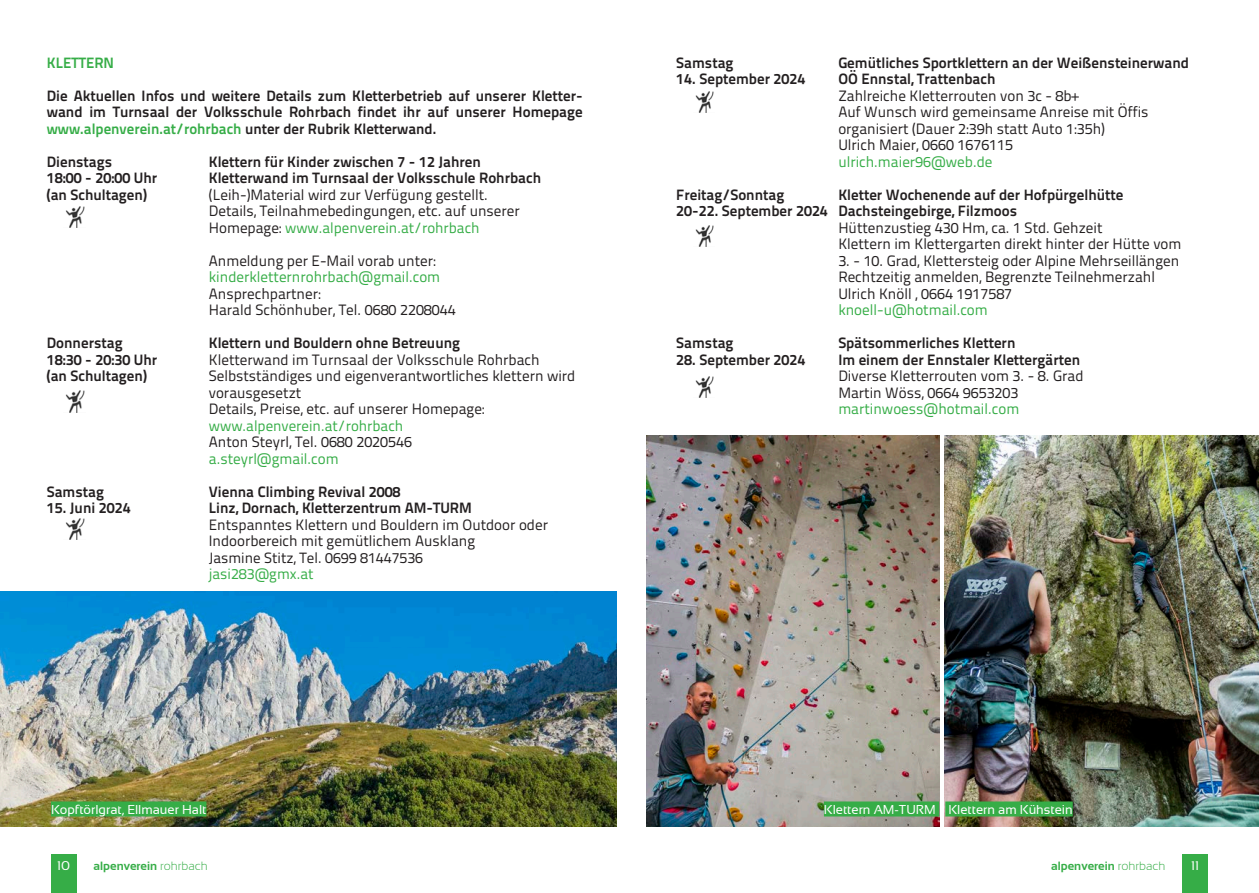
<style>
.page{position:relative;width:1259px;height:893px;background:#fff}
.page>*{position:absolute;margin:0;border:0;box-sizing:border-box;transform-origin:0 0}
.reinleser_10pt{font:15px/16.5px "Titillium Text 22 L";color:#231f20}
.reinleser_10pt-2{font:700 15px/16.5px "Titillium Text 22 L";color:#231f20}
.fliesstext_10pt{font:15px "Titillium Text 22 L";color:#231f20}
.fliesstext_10pt-2{font:700 15px "Titillium Text 22 L";color:#231f20}
.reinleser_10pt-3{font:15px "Titillium Text 22 L";color:#36ad47}
.reinleser_10pt-4{font:700 15px "Titillium Text 22 L";color:#36ad47}
.reinleser_10pt-5{font:14.85px "Titillium Text 22 L";color:#36ad47}
.reinleser_10pt-6{font:700 14.85px "Titillium Text 22 L";color:#36ad47}
.reinleser_10pt-7{font:14.85px "Titillium Text 22 L";color:#231f20}
.bildtext{font:12.9px "Sansation";color:#fff}
.t1{font:12.75px "Sansation";color:#fff}
.t2{font:700 12px "Sansation";color:#36ad47}
.s1{color:#231f20}
.s2{font-size:15px;color:#231f20}
.s3{font-weight:300}
</style>
<div class="page">
<div style="left:51px;top:855px;width:26px;height:38px;background:#36ad47"></div>
<div style="left:1182px;top:855px;width:26px;height:38px;background:#36ad47"></div>
<img style="left:695px;top:91px;width:19px;height:21px">
<img style="left:646px;top:435px;width:294px;height:391px">
<img style="left:65px;top:206px;width:20px;height:21px">
<img style="left:944px;top:435px;width:315px;height:391px">
<img style="left:0;top:592px;width:617px;height:234px">
<img style="left:65px;top:391px;width:20px;height:21px">
<img style="left:695px;top:376px;width:19px;height:22px">
<img style="left:695px;top:226px;width:19px;height:21px">
<img style="left:65px;top:519px;width:20px;height:21px">
<div style="left:824px;top:801px;width:115px;height:15px;background:#36ad47"></div>
<div style="left:945px;top:801px;width:127px;height:15px;background:#36ad47"></div>
<div style="left:51px;top:801px;width:155px;height:15px;background:#36ad47"></div>
<p class="reinleser_10pt-4" style="left:47px;top:51px;width:69px">KLETTERN</p>
<p class="reinleser_10pt-2" style="left:47px;top:86px;width:537px">Die Aktuellen Infos und weitere Details zum Kletterbetrieb auf unserer Kletter&shy;wand im Turnsaal der Volksschule Rohrbach findet ihr auf unserer Homepage</p>
<p class="reinleser_10pt-6" style="left:47px;top:117px;width:391px">www.alpenverein.at/rohrbach <span class="s1">unter der Rubrik Kletterwand.</span></p>
<p class="reinleser_10pt-2" style="left:47px;top:152px;width:67px">Dienstags</p>
<p class="reinleser_10pt-2" style="left:209px;top:152px;width:274px">Klettern für Kinder zwischen 7 - 12 Jahren</p>
<p class="reinleser_10pt-2" style="left:47px;top:169px;width:112px">18:00 - 20:00 Uhr</p>
<p class="reinleser_10pt-2" style="left:209px;top:169px;width:334px">Kletterwand im Turnsaal der Volksschule Rohrbach</p>
<p class="reinleser_10pt-2" style="left:47px;top:185px;width:102px">(an Schultagen)</p>
<p class="reinleser_10pt" style="left:209px;top:185px;width:280px">(Leih-)Material wird zur Verfügung gestellt.</p>
<p class="reinleser_10pt" style="left:209px;top:202px;width:312px">Details, Teilnahmebedingungen, etc. auf unserer</p>
<p class="reinleser_10pt-5" style="left:209px;top:216px;width:272px"><span class="s2">Homepage:</span> www.alpenverein.at/rohrbach</p>
<p class="reinleser_10pt" style="left:209px;top:251px;width:228px">Anmeldung per E-Mail vorab unter:</p>
<p class="reinleser_10pt-3" style="left:209px;top:266px;width:233px">kinderkletternrohrbach@gmail.com</p>
<p class="reinleser_10pt" style="left:209px;top:284px;width:113px">Ansprechpartner:</p>
<p class="reinleser_10pt" style="left:209px;top:301px;width:248px">Harald Schönhuber, Tel. 0680 2208044</p>
<p class="reinleser_10pt-2" style="left:47px;top:334px;width:77px">Donnerstag</p>
<p class="reinleser_10pt-2" style="left:209px;top:334px;width:253px">Klettern und Bouldern ohne Betreuung</p>
<p class="reinleser_10pt-2" style="left:47px;top:350px;width:112px">18:30 - 20:30 Uhr</p>
<p class="reinleser_10pt" style="left:209px;top:350px;width:332px">Kletterwand im Turnsaal der Volksschule Rohrbach</p>
<p class="reinleser_10pt-2" style="left:47px;top:367px;width:102px">(an Schultagen)</p>
<p class="reinleser_10pt" style="left:209px;top:367px;width:368px">Selbstständiges und eigenverantwortliches klettern wird vorausgesetzt</p>
<p class="reinleser_10pt" style="left:209px;top:400px;width:277px">Details, Preise, etc. auf unserer Homepage:</p>
<p class="reinleser_10pt-5" style="left:209px;top:414px;width:196px">www.alpenverein.at/rohrbach</p>
<p class="reinleser_10pt" style="left:209px;top:433px;width:205px">Anton Steyrl, Tel. 0680 2020546</p>
<p class="reinleser_10pt-3" style="left:209px;top:447px;width:131px">a.steyrl@gmail.com</p>
<p class="reinleser_10pt-2" style="left:47px;top:482px;width:59px">Samstag</p>
<p class="reinleser_10pt-2" style="left:209px;top:482px;width:193px">Vienna Climbing Revival 2008</p>
<p class="reinleser_10pt-2" style="left:47px;top:499px;width:85px">15. Juni 2024</p>
<p class="reinleser_10pt-2" style="left:209px;top:499px;width:265px">Linz, Dornach, Kletterzentrum AM-TURM</p>
<p class="reinleser_10pt" style="left:209px;top:515px;width:341px">Entspanntes Klettern und Bouldern im Outdoor oder</p>
<p class="reinleser_10pt" style="left:209px;top:532px;width:268px">Indoorbereich mit gemütlichem Ausklang</p>
<p class="reinleser_10pt-7" style="left:209px;top:546px;width:216px">Jasmine Stitz, Tel. 0699 81447536</p>
<p class="reinleser_10pt-5" style="left:209px;top:563px;width:106px">jasi283@gmx.at</p>
<p class="fliesstext_10pt-2" style="left:676px;top:51px;width:59px">Samstag</p>
<p class="fliesstext_10pt-2" style="left:838px;top:51px;width:352px">Gemütliches Sportklettern an der Weißensteinerwand</p>
<p class="reinleser_10pt-2" style="left:676px;top:70px;width:131px">14. September 2024</p>
<p class="reinleser_10pt-2" style="left:838px;top:70px;width:159px">OÖ Ennstal, Trattenbach</p>
<p class="reinleser_10pt" style="left:838px;top:86px;width:242px">Zahlreiche Kletterrouten von 3c - 8b+</p>
<p class="reinleser_10pt" style="left:838px;top:103px;width:312px">Auf Wunsch wird gemeinsame Anreise mit Öffis</p>
<p class="reinleser_10pt" style="left:838px;top:119px;width:268px">organisiert (Dauer 2:39h statt Auto 1:35h)</p>
<p class="reinleser_10pt" style="left:838px;top:136px;width:176px">Ulrich Maier, 0660 1676115</p>
<p class="reinleser_10pt-3" style="left:838px;top:150px;width:156px">ulrich.maier96@web.de</p>
<p class="fliesstext_10pt-2" style="left:676px;top:183px;width:110px">Freitag/Sonntag</p>
<p class="fliesstext_10pt-2" style="left:838px;top:183px;width:287px">Kletter Wochenende auf der Hofpürgelhütte</p>
<p class="fliesstext_10pt-2" style="left:676px;top:199px;width:342px">20-22. September 2024 Dachsteingebirge, Filzmoos</p>
<p class="fliesstext_10pt" style="left:838px;top:216px;width:266px">Hüttenzustieg 430 Hm, ca. 1 Std. Gehzeit</p>
<p class="fliesstext_10pt" style="left:838px;top:233px;width:345px">Klettern im Klettergarten direkt hinter der Hütte vom</p>
<p class="fliesstext_10pt" style="left:838px;top:249px;width:342px">3. - 10. Grad, Klettersteig oder Alpine Mehrseillängen</p>
<p class="fliesstext_10pt" style="left:838px;top:266px;width:318px">Rechtzeitig anmelden, Begrenzte Teilnehmerzahl</p>
<p class="fliesstext_10pt" style="left:838px;top:282px;width:175px">Ulrich Knöll , 0664 1917587</p>
<p class="reinleser_10pt-3" style="left:838px;top:299px;width:151px">knoell-u@hotmail.com</p>
<p class="fliesstext_10pt-2" style="left:676px;top:331px;width:59px">Samstag</p>
<p class="fliesstext_10pt-2" style="left:838px;top:331px;width:179px">Spätsommerliches Klettern</p>
<p class="reinleser_10pt-2" style="left:676px;top:350px;width:131px">28. September 2024</p>
<p class="reinleser_10pt-2" style="left:838px;top:350px;width:243px">Im einem der Ennstaler Klettergärten</p>
<p class="reinleser_10pt" style="left:838px;top:367px;width:247px">Diverse Kletterrouten vom 3. - 8. Grad</p>
<p class="reinleser_10pt" style="left:838px;top:383px;width:182px">Martin Wöss, 0664 9653203</p>
<p class="reinleser_10pt-3" style="left:838px;top:398px;width:182px">martinwoess@hotmail.com</p>
<p class="bildtext" style="left:51px;top:802px;width:157px">Kopftörlgrat, Ellmauer Halt</p>
<p class="bildtext" style="left:824px;top:802px;width:113px">Klettern AM-TURM</p>
<p class="bildtext" style="left:948px;top:802px;width:126px">Klettern am Kühstein</p>
<p class="t1" style="left:57px;top:859px;width:15px">10</p>
<p class="t2" style="left:94px;top:859px;width:116px">alpenverein <span class="s3">rohrbach</span></p>
<p class="t2" style="left:1051px;top:859px;width:116px">alpenverein <span class="s3">rohrbach</span></p>
<p class="t1" style="left:1191px;top:859px;width:10px">11</p>
</div>
